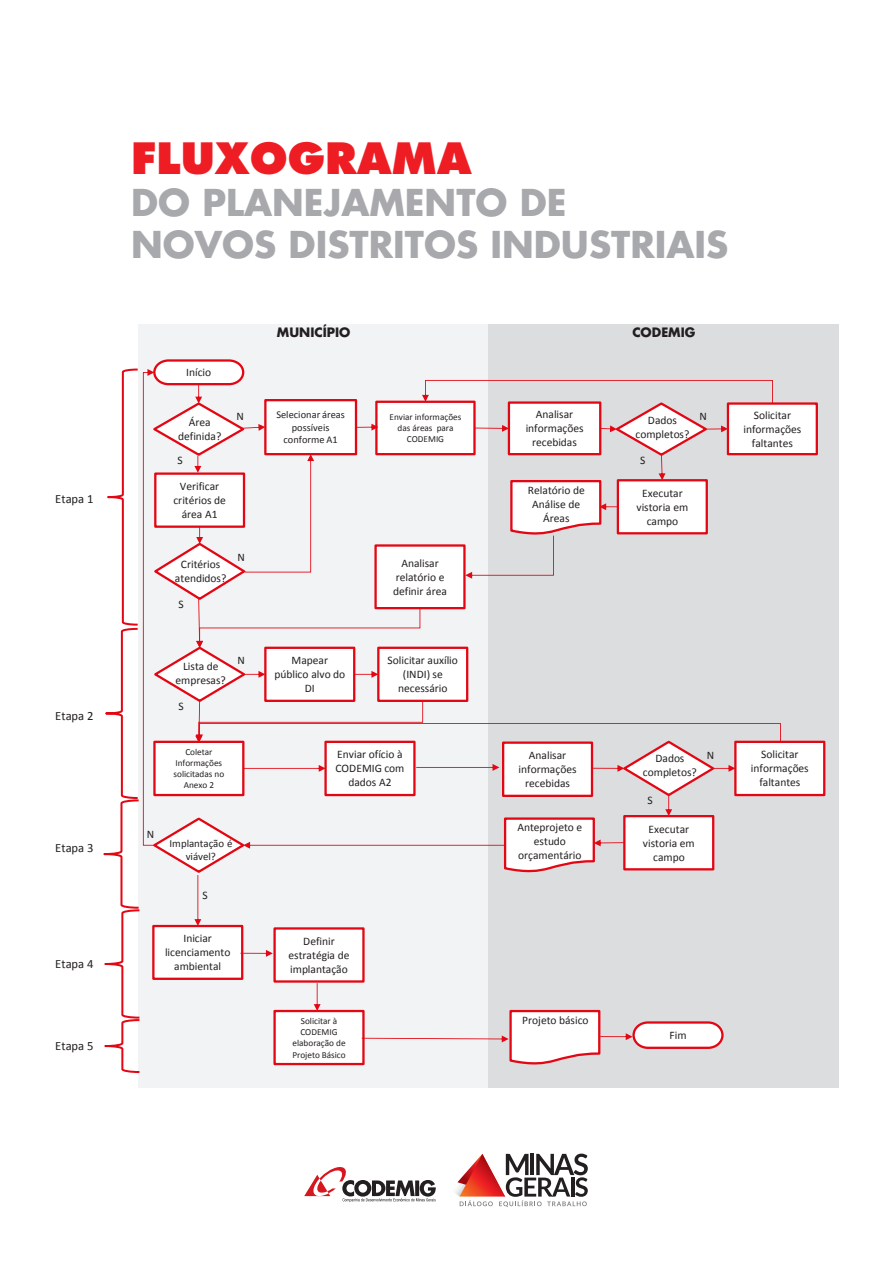
<style>
.page{position:relative;width:893px;height:1263px;background:#fff}
.page>*{position:absolute;margin:0;border:0;box-sizing:border-box;transform-origin:0 0}
.t1{font:800 42px "Futura Std";color:#ee1d23}
.t2{font:700 36px "Futura Std";color:#a8a9ad}
.t3{font:12.6px "Calibri";color:#231f20}
.t4{font:700 12.6px "Futura Std";color:#231f20}
.t5{font:11.55px/14px "Calibri";color:#231f20;text-align:center}
.t6{font:10.8px/13.2px "Calibri";letter-spacing:-.005em;color:#231f20;text-align:center}
.t7{font:10.35px/12.6px "Calibri";color:#231f20;text-align:center}
.t8{font:9.3px/11.1px "Calibri";color:#231f20;text-align:center}
</style>
<div class="page">
<svg style="left:304px;top:1167px;width:132px;height:35px"></svg>
<svg style="left:455px;top:1153px;width:133px;height:54px"></svg>
<div style="left:138px;top:324px;width:350px;height:764px;background:#f2f3f4"></div>
<div style="left:488px;top:324px;width:351px;height:764px;background:#dcdddf"></div>
<div style="left:728px;top:403px;width:89px;height:51px;background:#fff"></div>
<div style="left:727px;top:402px;width:91px;height:53px;border:2px solid #e30613"></div>
<div style="left:735px;top:742px;width:89px;height:53px;background:#fff"></div>
<div style="left:734px;top:741px;width:91px;height:55px;border:2px solid #e30613"></div>
<svg style="left:103px;top:359px;width:678px;height:714px"></svg>
<p class="t3" style="left:55px;top:491px;width:40px">Etapa 1</p>
<p class="t3" style="left:55px;top:708px;width:40px">Etapa 2</p>
<p class="t3" style="left:55px;top:840px;width:40px">Etapa 3</p>
<p class="t3" style="left:55px;top:956px;width:40px">Etapa 4</p>
<p class="t3" style="left:55px;top:1038px;width:40px">Etapa 5</p>
<p class="t1" style="left:131px;top:132px;width:342px">FLUXOGRAMA</p>
<p class="t2" style="left:131px;top:178px;width:437px">DO PLANEJAMENTO DE</p>
<p class="t2" style="left:131px;top:220px;width:599px">NOVOS DISTRITOS INDUSTRIAIS</p>
<p class="t5" style="left:186px;top:365px;width:26px">Início</p>
<p class="t5" style="left:178px;top:415px;width:45px">Área definida?</p>
<p class="t5" style="left:237px;top:409px;width:9px">N</p>
<p class="t5" style="left:177px;top:453px;width:7px">S</p>
<p class="t5" style="left:173px;top:479px;width:54px">Verificar critérios de área A1</p>
<p class="t5" style="left:175px;top:557px;width:53px">Critérios atendidos?</p>
<p class="t5" style="left:178px;top:597px;width:7px">S</p>
<p class="t5" style="left:238px;top:550px;width:9px">N</p>
<p class="t5" style="left:175px;top:659px;width:52px">Lista de empresas?</p>
<p class="t5" style="left:178px;top:699px;width:7px">S</p>
<p class="t5" style="left:238px;top:654px;width:9px">N</p>
<p class="t8" style="left:174px;top:746px;width:52px">Coletar<br>Informações solicitadas no<br>Anexo 2</p>
<p class="t5" style="left:147px;top:827px;width:9px">N</p>
<p class="t6" style="left:170px;top:837px;width:64px">Implantação é viável?</p>
<p class="t5" style="left:202px;top:888px;width:7px">S</p>
<p class="t5" style="left:165px;top:931px;width:67px">Iniciar licenciamento ambiental</p>
<p class="t4" style="left:277px;top:324px;width:75px">MUNICÍPIO</p>
<p class="t4" style="left:632px;top:324px;width:65px">CODEMIG</p>
<p class="t5" style="left:526px;top:407px;width:59px">Analisar informações recebidas</p>
<p class="t5" style="left:743px;top:408px;width:59px">Solicitar informações faltantes</p>
<p class="t7" style="left:276px;top:408px;width:70px">Selecionar áreas possíveis conforme A1</p>
<p class="t5" style="left:635px;top:413px;width:55px">Dados completos?</p>
<p class="t5" style="left:699px;top:409px;width:9px">N</p>
<p class="t5" style="left:640px;top:453px;width:7px">S</p>
<p class="t8" style="left:390px;top:411px;width:73px">Enviar informações das áreas para<br>CODEMIG</p>
<p class="t5" style="left:393px;top:556px;width:55px">Analisar relatório e definir área</p>
<p class="t5" style="left:274px;top:653px;width:72px">Mapear público alvo do<br>DI</p>
<p class="t5" style="left:388px;top:653px;width:72px">Solicitar auxílio (INDI) se necessário</p>
<p class="t5" style="left:335px;top:748px;width:70px">Enviar ofício à<br>CODEMIG com dados A2</p>
<p class="t5" style="left:289px;top:934px;width:62px">Definir estratégia de implantação</p>
<p class="t5" style="left:528px;top:483px;width:58px">Relatório de<br>Análise de<br>Áreas</p>
<p class="t5" style="left:636px;top:486px;width:53px">Executar vistoria em campo</p>
<p class="t5" style="left:519px;top:748px;width:59px">Analisar informações recebidas</p>
<p class="t5" style="left:751px;top:748px;width:59px">Solicitar informações faltantes</p>
<p class="t5" style="left:643px;top:751px;width:55px">Dados completos?</p>
<p class="t5" style="left:707px;top:748px;width:9px">N</p>
<p class="t5" style="left:647px;top:793px;width:7px">S</p>
<p class="t5" style="left:517px;top:820px;width:66px">Anteprojeto e estudo orçamentário</p>
<p class="t5" style="left:643px;top:822px;width:53px">Executar vistoria em campo</p>
<p class="t8" style="left:292px;top:1015px;width:55px">Solicitar à<br>CODEMIG elaboração de<br>Projeto Básico</p>
<p class="t5" style="left:522px;top:1013px;width:68px">Projeto básico</p>
<p class="t5" style="left:669px;top:1028px;width:19px">Fim</p>
</div>
